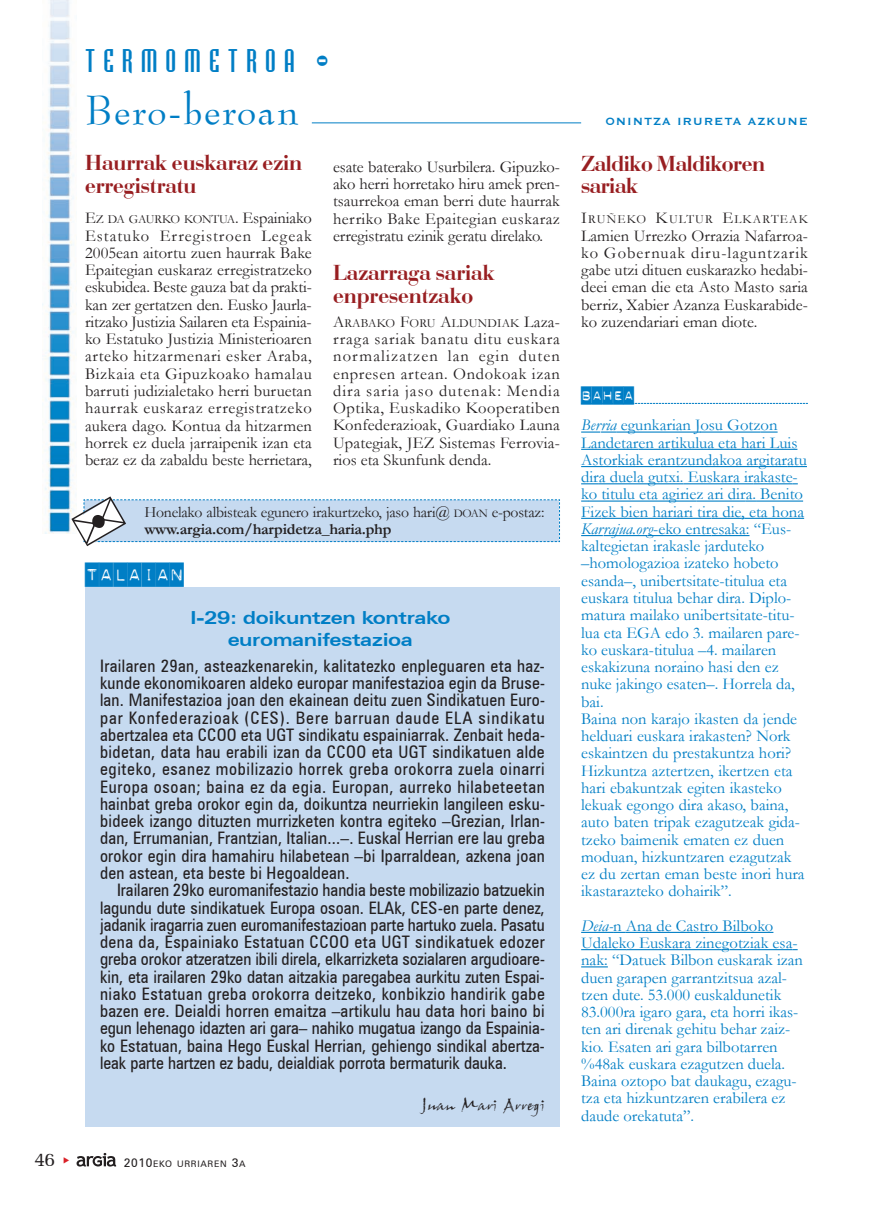
<style>
.page{position:relative;width:893px;height:1212px;background:#fff}
.page>*{position:absolute;margin:0;border:0;box-sizing:border-box;transform-origin:0 0}
.t1{font:48px "Bernadette";letter-spacing:.035em;color:#007ec5}
.t2{font:30px "Bodiac";letter-spacing:.275em;color:#007ec5}
.t3{font:24px "Blackout";color:#007ec5}
.t4{font:22.5px/22.5px "Bodoni";color:#981e21}
.t5{font:19.5px "Memoir";color:#231f20}
.t6{font:18px/22.2px "Zurich Bd Ex BT";letter-spacing:-.02em;color:#007ec5;text-align:center}
.t7{font:18px "Blackout";color:#007ec5}
.t8{font:17.25px/17.2px "Zurich Cn BT";color:#231f20;text-align:justify}
.t9{font:16.5px/17.2px "Garamond";color:#007ec5}
.t10{font:16.5px/17.2px "Garamond";color:#231f20;text-align:justify}
.t11{font:16.5px "John Handy LET";color:#231f20}
.t12{font:15.75px/16.5px "Garamond";letter-spacing:-.015em;color:#231f20}
.t13{font:13.5px "Copprpl Goth Bd BT";letter-spacing:.065em;color:#007ec5}
.t14{font:12.3px "Garamond";letter-spacing:-.015em;color:#231f20}
.t15{font:12.3px "Garamond";letter-spacing:.01em;color:#231f20}
.t16{font:12.3px "Garamond";letter-spacing:.095em;color:#231f20}
.t17{font:9px "Zurich BT";letter-spacing:.075em;color:#231f20}
.s1{font-size:16.5px}
.s2{font-size:11.85px}
.s3{font-weight:700}
.s4{font-size:12px}
.s5{font-style:italic}
</style>
<div class="page">
<img style="left:45px;top:0;width:31px;height:533px">
<svg style="left:77px;top:1153px;width:39px;height:13px"></svg>
<hr style="left:312px;top:122px;width:269px;height:1px;background:#007ec5">
<div style="left:85px;top:587px;width:475px;height:539px;background:#c6daf0"></div>
<svg style="left:581px;top:431px;width:47px;height:2px"></svg>
<hr style="left:628px;top:431px;width:73px;height:2px;background:#007ec5">
<hr style="left:700px;top:431px;width:61px;height:2px;background:#007ec5">
<svg style="left:761px;top:431px;width:17px;height:2px"></svg>
<hr style="left:581px;top:449px;width:57px;height:1px;background:#007ec5">
<hr style="left:638px;top:449px;width:32px;height:1px;background:#007ec5">
<hr style="left:671px;top:449px;width:126px;height:1px;background:#007ec5">
<hr style="left:581px;top:466px;width:36px;height:1px;background:#007ec5">
<hr style="left:617px;top:466px;width:43px;height:1px;background:#007ec5">
<hr style="left:660px;top:466px;width:67px;height:1px;background:#007ec5">
<hr style="left:727px;top:466px;width:32px;height:1px;background:#007ec5">
<svg style="left:759px;top:466px;width:48px;height:1px"></svg>
<svg style="left:581px;top:483px;width:18px;height:1px"></svg>
<hr style="left:599px;top:483px;width:85px;height:1px;background:#007ec5">
<hr style="left:684px;top:483px;width:49px;height:1px;background:#007ec5">
<svg style="left:733px;top:483px;width:20px;height:1px"></svg>
<hr style="left:753px;top:483px;width:40px;height:1px;background:#007ec5">
<svg style="left:581px;top:500px;width:8px;height:2px"></svg>
<hr style="left:589px;top:500px;width:80px;height:2px;background:#007ec5">
<hr style="left:669px;top:500px;width:27px;height:2px;background:#007ec5">
<hr style="left:696px;top:500px;width:50px;height:2px;background:#007ec5">
<svg style="left:746px;top:500px;width:10px;height:2px"></svg>
<hr style="left:756px;top:500px;width:47px;height:2px;background:#007ec5">
<svg style="left:581px;top:518px;width:20px;height:1px"></svg>
<hr style="left:601px;top:518px;width:110px;height:1px;background:#007ec5">
<hr style="left:711px;top:518px;width:30px;height:1px;background:#007ec5">
<hr style="left:745px;top:518px;width:59px;height:1px;background:#007ec5">
<svg style="left:581px;top:535px;width:22px;height:1px"></svg>
<hr style="left:603px;top:535px;width:44px;height:1px;background:#007ec5">
<svg style="left:648px;top:535px;width:25px;height:1px"></svg>
<hr style="left:673px;top:535px;width:38px;height:1px;background:#007ec5">
<hr style="left:711px;top:535px;width:38px;height:1px;background:#007ec5">
<hr style="left:581px;top:932px;width:32px;height:1px;background:#007ec5">
<svg style="left:613px;top:932px;width:13px;height:1px"></svg>
<hr style="left:626px;top:932px;width:84px;height:1px;background:#007ec5">
<hr style="left:710px;top:932px;width:55px;height:1px;background:#007ec5">
<hr style="left:581px;top:949px;width:46px;height:1px;background:#007ec5">
<hr style="left:626px;top:949px;width:58px;height:1px;background:#007ec5">
<hr style="left:684px;top:949px;width:38px;height:1px;background:#007ec5">
<hr style="left:730px;top:949px;width:62px;height:1px;background:#007ec5">
<svg style="left:581px;top:966px;width:27px;height:1px"></svg>
<svg style="left:581px;top:403px;width:227px;height:1px"></svg>
<svg style="left:71px;top:496px;width:489px;height:50px"></svg>
<h2 class="t2" style="left:85px;top:49px;width:245px">TERMOMETROA -</h2>
<h1 class="t1" style="left:85px;top:87px;width:215px">Bero-beroan</h1>
<h3 class="t4" style="left:85px;top:154px;width:219px">Haurrak euskaraz ezin erregistratu</h3>
<p class="t14" style="left:85px;top:213px;width:228px"><span class="s1">E</span>Z DA GAURKO KONTUA<span class="s1">. Espainiako</span></p>
<p class="t10" style="left:85px;top:227px;width:228px">Estatuko Erregistroen Legeak 2005ean aitortu zuen haurrak Bake Epaitegian euskaraz erregistratzeko eskubidea. Beste gauza bat da prakti&shy;kan zer gertatzen den. Eusko Jaurla&shy;ritzako Justizia Sailaren eta Espainia&shy;ko Estatuko Justizia Ministerioaren arteko hitzarmenari esker Araba, Bizkaia eta Gipuzkoako hamalau barruti judizialetako herri buruetan haurrak euskaraz erregistratzeko aukera dago. Kontua da hitzarmen horrek ez duela jarraipenik izan eta beraz ez da zabaldu beste herrietara,</p>
<p class="t10" style="left:333px;top:158px;width:228px">esate baterako Usurbilera. Gipuzko&shy;ako herri horretako hiru amek pren&shy;tsaurrekoa eman berri dute haurrak herriko Bake Epaitegian euskaraz erregistratu ezinik geratu direlako.</p>
<h3 class="t4" style="left:333px;top:264px;width:163px">Lazarraga sariak enpresentzako</h3>
<p class="t15" style="left:333px;top:316px;width:228px"><span class="s1">A</span>RABAKO <span class="s1">F</span>ORU <span class="s1">A</span>LDUNDIAK <span class="s1">Laza-</span></p>
<p class="t10" style="left:333px;top:331px;width:228px">rraga sariak banatu ditu euskara normalizatzen lan egin duten enpresen artean. Ondokoak izan dira saria jaso dutenak: Mendia Optika, Euskadiko Kooperatiben Konfederazioak, Guardiako Launa Upategiak, JEZ Sistemas Ferrovia&shy;rios eta Skunfunk denda.</p>
<p class="t12" style="left:144px;top:504px;width:402px">Honelako albisteak egunero irakurtzeko, jaso hari@ <span class="s2">DOAN</span> e-postaz: <span class="s3">www.argia.com/harpidetza_haria.php</span></p>
<h3 class="t3" style="left:85px;top:563px;width:101px">tALAIAN</h3>
<p class="t6" style="left:190px;top:607px;width:262px">I-29: doikuntzen kontrako euromanifestazioa</p>
<p class="t8" style="left:100px;top:657px;width:446px">Irailaren 29an, asteazkenarekin, kalitatezko enpleguaren eta haz&shy;kunde ekonomikoaren aldeko europar manifestazioa egin da Bruse&shy;lan. Manifestazioa joan den ekainean deitu zuen Sindikatuen Euro&shy;par Konfederazioak (CES). Bere barruan daude ELA sindikatu abertzalea eta CCOO eta UGT sindikatu espainiarrak. Zenbait heda&shy;bidetan, data hau erabili izan da CCOO eta UGT sindikatuen alde egiteko, esanez mobilizazio horrek greba orokorra zuela oinarri Europa osoan; baina ez da egia. Europan, aurreko hilabeteetan hainbat greba orokor egin da, doikuntza neurriekin langileen esku&shy;bideek izango dituzten murrizketen kontra egiteko –Grezian, Irlan&shy;dan, Errumanian, Frantzian, Italian...–. Euskal Herrian ere lau greba orokor egin dira hamahiru hilabetean –bi Iparraldean, azkena joan den astean, eta beste bi Hegoaldean.</p>
<p class="t8" style="left:100px;top:881px;width:446px;text-indent:17px">Irailaren 29ko euromanifestazio handia beste mobilizazio batzuekin lagundu dute sindikatuek Europa osoan. ELAk, CES-en parte denez, jadanik iragarria zuen euromanifestazioan parte hartuko zuela. Pasatu dena da, Espainiako Estatuan CCOO eta UGT sindikatuek edozer greba orokor atzeratzen ibili direla, elkarrizketa sozialaren argudioare&shy;kin, eta irailaren 29ko datan aitzakia paregabea aurkitu zuten Espai&shy;niako Estatuan greba orokorra deitzeko, konbikzio handirik gabe bazen ere. Deialdi horren emaitza –artikulu hau data hori baino bi egun lehenago idazten ari gara– nahiko mugatua izango da Espainia&shy;ko Estatuan, baina Hego Euskal Herrian, gehiengo sindikal abertza&shy;leak parte hartzen ez badu, deialdiak porrota bermaturik dauka.</p>
<p class="t11" style="left:422px;top:1097px;width:125px">Juan Mari Arregi</p>
<p class="t5" style="left:35px;top:1148px;width:22px">46</p>
<p class="t17" style="left:124px;top:1158px;width:123px"><span class="s4">2010</span>EKO URRIAREN <span class="s4">3</span>A</p>
<p class="t13" style="left:606px;top:114px;width:204px">ONINTZA IRURETA AZKUNE</p>
<h3 class="t4" style="left:581px;top:155px;width:185px">Zaldiko Maldikoren sariak</h3>
<p class="t16" style="left:581px;top:213px;width:228px"><span class="s1">I</span>RUÑEKO <span class="s1">K</span>ULTUR <span class="s1">E</span>LKARTEAK</p>
<p class="t10" style="left:581px;top:227px;width:228px">Lamien Urrezko Orrazia Nafarroa&shy;ko Gobernuak diru-laguntzarik gabe utzi dituen euskarazko hedabi&shy;deei eman die eta Asto Masto saria berriz, Xabier Azanza Euskarabide&shy;ko zuzendariari eman diote.</p>
<p class="t7" style="left:581px;top:386px;width:55px">BAHEA</p>
<p class="t9" style="left:581px;top:417px;width:227px"><span class="s5">Berria</span> egunkarian Josu Gotzon<br>Landetaren artikulua eta hari Luis<br>Astorkiak erantzundakoa argitaratu dira duela gutxi. Euskara irakaste&shy;ko titulu eta agiriez ari dira. Benito<br>Fizek bien hariari tira die, eta hona<br><span class="s5">Karrajua.org</span>-eko entresaka: “Eus&shy;kaltegietan irakasle jarduteko –homologazioa izateko hobeto esanda–, unibertsitate-titulua eta euskara titulua behar dira. Diplo&shy;matura mailako unibertsitate-titu&shy;lua eta EGA edo 3. mailaren pare&shy;ko euskara-titulua –4. mailaren eskakizuna noraino hasi den ez nuke jakingo esaten–. Horrela da, bai.<br>Baina non karajo ikasten da jende helduari euskara irakasten? Nork eskaintzen du prestakuntza hori?<br>Hizkuntza aztertzen, ikertzen eta hari ebakuntzak egiten ikasteko lekuak egongo dira akaso, baina, auto baten tripak ezagutzeak gida&shy;tzeko baimenik ematen ez duen moduan, hizkuntzaren ezagutzak ez du zertan eman beste inori hura ikastarazteko dohairik”.</p>
<p class="t9" style="left:581px;top:917px;width:223px"><span class="s5">Deia-</span>n Ana de Castro Bilboko<br>Udaleko Euskara zinegotziak esa&shy;nak: “Datuek Bilbon euskarak izan duen garapen garrantzitsua azal&shy;tzen dute. 53.000 euskaldunetik<br>83.000ra igaro gara, eta horri ikas&shy;ten ari direnak gehitu behar zaiz&shy;kio. Esaten ari gara bilbotarren %48ak euskara ezagutzen duela.<br>Baina oztopo bat daukagu, ezagu&shy;tza eta hizkuntzaren erabilera ez daude orekatuta”.</p>
</div>
